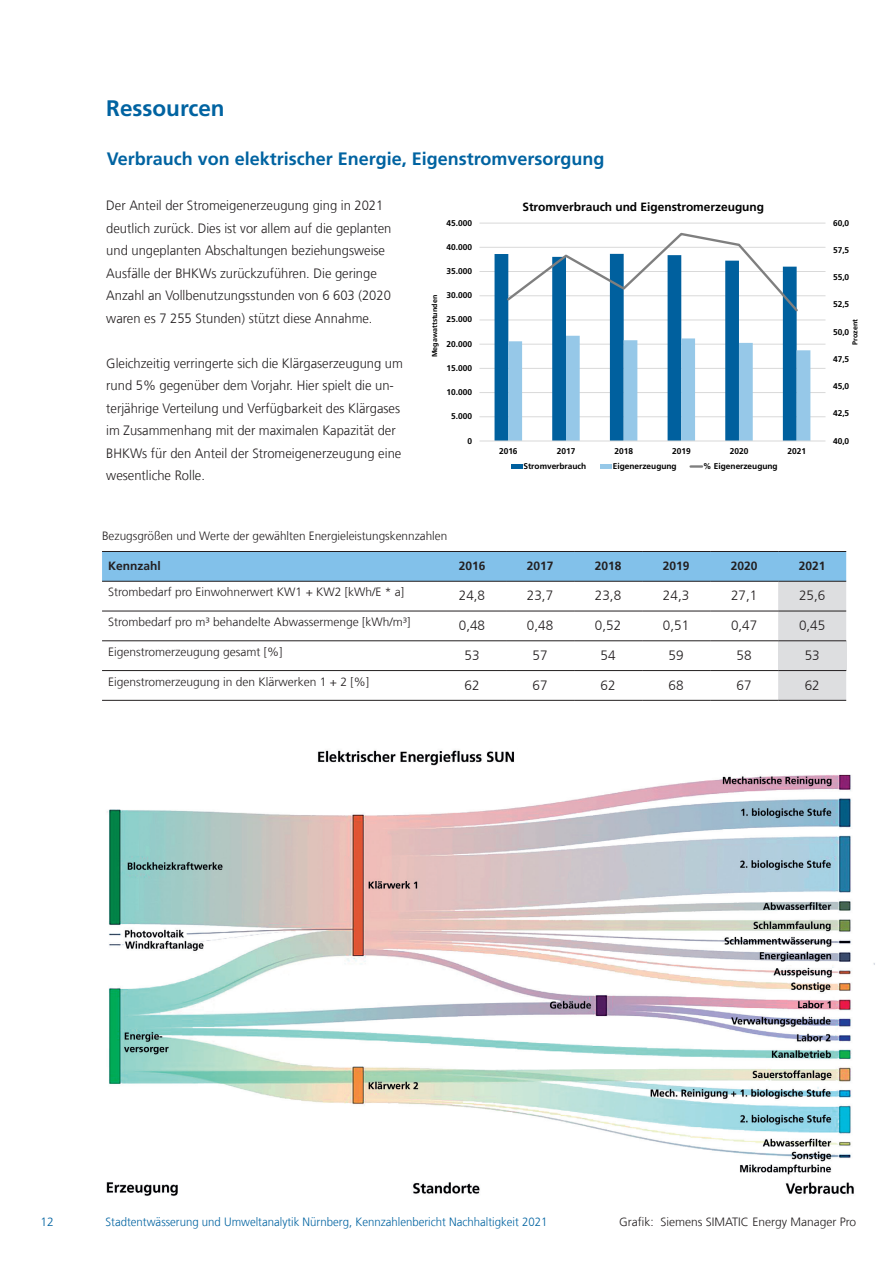
<style>
.page{position:relative;width:893px;height:1263px;background:#fff}
.page>*{position:absolute;margin:0;border:0;box-sizing:border-box;transform-origin:0 0}
.t1{font:700 22.5px "Frutiger LT Com";color:#0063a1}
.t2{font:700 18px "Frutiger LT Com";color:#0063a1}
.t3{font:300 13.5px/22.5px "Frutiger LT Com";color:#231f20;scale:.96 1}
.t4{font:300 13.5px "Frutiger LT Com";color:#231f20}
.t5{font:300 12px "Frutiger LT Com";color:#231f20}
.t6{font:300 12px "Frutiger LT Com";color:#0063a1;scale:.95 1}
.t7{font:700 12px "Frutiger LT Com";color:#231f20}
.t8{font:300 12px "Frutiger LT Com";color:#0063a1}
.t9{font:700 11.85px "Frutiger LT Com";color:#000}
.t10{font:700 8.4px "Frutiger LT Com";color:#000}
.t11{font:700 7.2px "Frutiger LT Com";color:#000}
</style>
<div class="page">
<hr style="left:479px;top:416px;width:346px;height:1px;background:#d9d9d9">
<hr style="left:479px;top:392px;width:346px;height:1px;background:#d9d9d9">
<hr style="left:479px;top:368px;width:346px;height:1px;background:#d9d9d9">
<hr style="left:479px;top:344px;width:346px;height:1px;background:#d9d9d9">
<hr style="left:479px;top:320px;width:346px;height:1px;background:#d9d9d9">
<hr style="left:479px;top:295px;width:346px;height:1px;background:#d9d9d9">
<hr style="left:479px;top:271px;width:346px;height:1px;background:#d9d9d9">
<hr style="left:479px;top:247px;width:346px;height:1px;background:#d9d9d9">
<hr style="left:479px;top:223px;width:346px;height:1px;background:#d9d9d9">
<svg style="left:495px;top:254px;width:302px;height:187px"></svg>
<svg style="left:508px;top:336px;width:302px;height:105px"></svg>
<hr style="left:479px;top:441px;width:346px;height:1px;background:#d9d9d9">
<svg style="left:505px;top:232px;width:295px;height:82px"></svg>
<div style="left:511px;top:464px;width:11px;height:5px;background:#00609e"></div>
<div style="left:600px;top:464px;width:12px;height:5px;background:#96c8e8"></div>
<svg style="left:691px;top:465px;width:11px;height:3px"></svg>
<img style="left:106px;top:750px;width:769px;height:446px">
<svg style="left:102px;top:552px;width:744px;height:148px"></svg>
<div style="left:778px;top:641px;width:68px;height:29px;background:#dddee0"></div>
<hr style="left:102px;top:551px;width:336px;height:1px;background:#231f20">
<hr style="left:438px;top:551px;width:68px;height:1px;background:#231f20">
<hr style="left:506px;top:551px;width:68px;height:1px;background:#231f20">
<hr style="left:574px;top:551px;width:68px;height:1px;background:#231f20">
<hr style="left:642px;top:551px;width:68px;height:1px;background:#231f20">
<hr style="left:710px;top:551px;width:68px;height:1px;background:#231f20">
<hr style="left:778px;top:551px;width:68px;height:1px;background:#231f20">
<hr style="left:506px;top:640px;width:68px;height:1px;background:#231f20">
<hr style="left:574px;top:640px;width:68px;height:1px;background:#231f20">
<hr style="left:642px;top:640px;width:68px;height:1px;background:#231f20">
<hr style="left:710px;top:640px;width:68px;height:1px;background:#231f20">
<hr style="left:778px;top:640px;width:68px;height:1px;background:#231f20">
<hr style="left:506px;top:670px;width:68px;height:1px;background:#231f20">
<hr style="left:574px;top:670px;width:68px;height:1px;background:#231f20">
<hr style="left:642px;top:670px;width:68px;height:1px;background:#231f20">
<hr style="left:710px;top:670px;width:68px;height:1px;background:#231f20">
<hr style="left:778px;top:670px;width:68px;height:1px;background:#231f20">
<hr style="left:102px;top:581px;width:336px;height:1px;background:#231f20">
<hr style="left:438px;top:581px;width:68px;height:1px;background:#231f20">
<hr style="left:506px;top:581px;width:68px;height:1px;background:#231f20">
<hr style="left:574px;top:581px;width:68px;height:1px;background:#231f20">
<hr style="left:642px;top:581px;width:68px;height:1px;background:#231f20">
<hr style="left:710px;top:581px;width:68px;height:1px;background:#231f20">
<hr style="left:778px;top:581px;width:68px;height:1px;background:#231f20">
<hr style="left:102px;top:611px;width:336px;height:1px;background:#231f20">
<hr style="left:438px;top:611px;width:68px;height:1px;background:#231f20">
<hr style="left:506px;top:611px;width:68px;height:1px;background:#231f20">
<hr style="left:574px;top:611px;width:68px;height:1px;background:#231f20">
<hr style="left:642px;top:611px;width:68px;height:1px;background:#231f20">
<hr style="left:710px;top:611px;width:68px;height:1px;background:#231f20">
<hr style="left:778px;top:611px;width:68px;height:1px;background:#231f20">
<hr style="left:102px;top:640px;width:336px;height:1px;background:#231f20">
<hr style="left:438px;top:640px;width:68px;height:1px;background:#231f20">
<hr style="left:102px;top:670px;width:336px;height:1px;background:#231f20">
<hr style="left:438px;top:670px;width:68px;height:1px;background:#231f20">
<hr style="left:102px;top:700px;width:336px;height:1px;background:#231f20">
<hr style="left:438px;top:700px;width:68px;height:1px;background:#231f20">
<hr style="left:506px;top:700px;width:68px;height:1px;background:#231f20">
<hr style="left:574px;top:700px;width:68px;height:1px;background:#231f20">
<hr style="left:642px;top:700px;width:68px;height:1px;background:#231f20">
<hr style="left:710px;top:700px;width:68px;height:1px;background:#231f20">
<hr style="left:778px;top:700px;width:68px;height:1px;background:#231f20">
<div style="left:518px;top:744px;width:92px;height:26px;background:#fff"></div>
<h1 class="t1" style="left:106px;top:95px;width:120px">Ressourcen</h1>
<h2 class="t2" style="left:107px;top:148px;width:499px">Verbrauch von elektrischer Energie, Eigenstromversorgung</h2>
<p class="t3" style="left:106px;top:194px;width:299px">Der Anteil der Stromeigenerzeugung ging in 2021 deutlich zurück. Dies ist vor allem auf die geplanten und ungeplanten Abschaltungen beziehungsweise Ausfälle der BHKWs zurückzuführen. Die geringe Anzahl an Vollbenutzungsstunden von 6 603 (2020 waren es 7 255 Stunden) stützt diese Annahme.</p>
<p class="t3" style="left:106px;top:352px;width:311px">Gleichzeitig verringerte sich die Klärgaserzeugung um rund 5% gegenüber dem Vorjahr. Hier spielt die un&shy;terjährige Verteilung und Verfügbarkeit des Klärgases im Zusammenhang mit der maximalen Kapazität der BHKWs für den Anteil der Stromeigenerzeugung eine wesentliche Rolle.</p>
<p class="t10" style="left:446px;top:218px;width:27px">45.000</p>
<p class="t10" style="left:446px;top:242px;width:27px">40.000</p>
<p class="t11" style="left:430px;top:357px;width:64px;rotate:-90deg">Megawattstunden</p>
<p class="t10" style="left:446px;top:266px;width:27px">35.000</p>
<p class="t10" style="left:446px;top:290px;width:27px">30.000</p>
<p class="t10" style="left:446px;top:315px;width:27px">25.000</p>
<p class="t10" style="left:446px;top:339px;width:27px">20.000</p>
<p class="t10" style="left:446px;top:363px;width:27px">15.000</p>
<p class="t10" style="left:446px;top:387px;width:27px">10.000</p>
<p class="t10" style="left:451px;top:411px;width:22px">5.000</p>
<p class="t10" style="left:467px;top:436px;width:6px">0</p>
<p class="t9" style="left:522px;top:200px;width:243px">Stromverbrauch und Eigenstromerzeugung</p>
<p class="t10" style="left:499px;top:446px;width:20px">2016</p>
<p class="t10" style="left:557px;top:446px;width:20px">2017</p>
<p class="t10" style="left:614px;top:446px;width:20px">2018</p>
<p class="t10" style="left:672px;top:446px;width:20px">2019</p>
<p class="t10" style="left:730px;top:446px;width:20px">2020</p>
<p class="t10" style="left:787px;top:446px;width:20px">2021</p>
<p class="t10" style="left:523px;top:461px;width:64px">Stromverbrauch</p>
<p class="t10" style="left:613px;top:461px;width:65px">Eigenerzeugung</p>
<p class="t10" style="left:703px;top:461px;width:76px">% Eigenerzeugung</p>
<p class="t10" style="left:833px;top:218px;width:18px">60,0</p>
<p class="t10" style="left:833px;top:245px;width:18px">57,5</p>
<p class="t10" style="left:833px;top:272px;width:18px">55,0</p>
<p class="t10" style="left:833px;top:299px;width:18px">52,5</p>
<p class="t11" style="left:851px;top:345px;width:27px;rotate:-90deg">Prozent</p>
<p class="t10" style="left:833px;top:327px;width:18px">50,0</p>
<p class="t10" style="left:833px;top:354px;width:18px">47,5</p>
<p class="t10" style="left:833px;top:381px;width:18px">45,0</p>
<p class="t10" style="left:833px;top:408px;width:18px">42,5</p>
<p class="t10" style="left:833px;top:436px;width:18px">40,0</p>
<p class="t5" style="left:102px;top:529px;width:347px">Bezugsgrößen und Werte der gewählten Energieleistungskennzahlen</p>
<p class="t7" style="left:108px;top:559px;width:54px">Kennzahl</p>
<p class="t7" style="left:459px;top:559px;width:28px">2016</p>
<p class="t7" style="left:527px;top:559px;width:28px">2017</p>
<p class="t7" style="left:595px;top:559px;width:28px">2018</p>
<p class="t7" style="left:663px;top:559px;width:28px">2019</p>
<p class="t7" style="left:731px;top:559px;width:28px">2020</p>
<p class="t7" style="left:799px;top:559px;width:28px">2021</p>
<p class="t5" style="left:108px;top:585px;width:298px">Strombedarf pro Einwohnerwert KW1 + KW2 [kWh/E * a]</p>
<p class="t4" style="left:459px;top:587px;width:28px">24,8</p>
<p class="t4" style="left:527px;top:587px;width:28px">23,7</p>
<p class="t4" style="left:595px;top:587px;width:28px">23,8</p>
<p class="t4" style="left:663px;top:587px;width:28px">24,3</p>
<p class="t4" style="left:731px;top:587px;width:28px">27,1</p>
<p class="t4" style="left:799px;top:587px;width:28px">25,6</p>
<p class="t5" style="left:108px;top:615px;width:304px">Strombedarf pro m³ behandelte Abwassermenge [kWh/m³]</p>
<p class="t4" style="left:459px;top:617px;width:28px">0,48</p>
<p class="t4" style="left:527px;top:617px;width:28px">0,48</p>
<p class="t4" style="left:595px;top:617px;width:28px">0,52</p>
<p class="t4" style="left:663px;top:617px;width:28px">0,51</p>
<p class="t4" style="left:731px;top:617px;width:28px">0,47</p>
<p class="t4" style="left:799px;top:617px;width:28px">0,45</p>
<p class="t5" style="left:108px;top:645px;width:176px">Eigenstromerzeugung gesamt [%]</p>
<p class="t4" style="left:464px;top:647px;width:17px">53</p>
<p class="t4" style="left:532px;top:647px;width:17px">57</p>
<p class="t4" style="left:601px;top:647px;width:17px">54</p>
<p class="t4" style="left:669px;top:647px;width:17px">59</p>
<p class="t4" style="left:737px;top:647px;width:17px">58</p>
<p class="t4" style="left:805px;top:647px;width:17px">53</p>
<p class="t5" style="left:108px;top:675px;width:263px">Eigenstromerzeugung in den Klärwerken 1 + 2 [%]</p>
<p class="t4" style="left:464px;top:677px;width:17px">62</p>
<p class="t4" style="left:532px;top:677px;width:17px">67</p>
<p class="t4" style="left:601px;top:677px;width:17px">62</p>
<p class="t4" style="left:669px;top:677px;width:17px">68</p>
<p class="t4" style="left:737px;top:677px;width:17px">67</p>
<p class="t4" style="left:805px;top:677px;width:17px">62</p>
<p class="t8" style="left:40px;top:1215px;width:15px">12</p>
<p class="t6" style="left:106px;top:1215px;width:466px">Stadtentwässerung und Umweltanalytik Nürnberg, Kennzahlenbericht Nachhaltigkeit 2021</p>
<p class="t5" style="left:619px;top:1215px;width:238px">Grafik: Siemens SIMATIC Energy Manager Pro</p>
</div>
